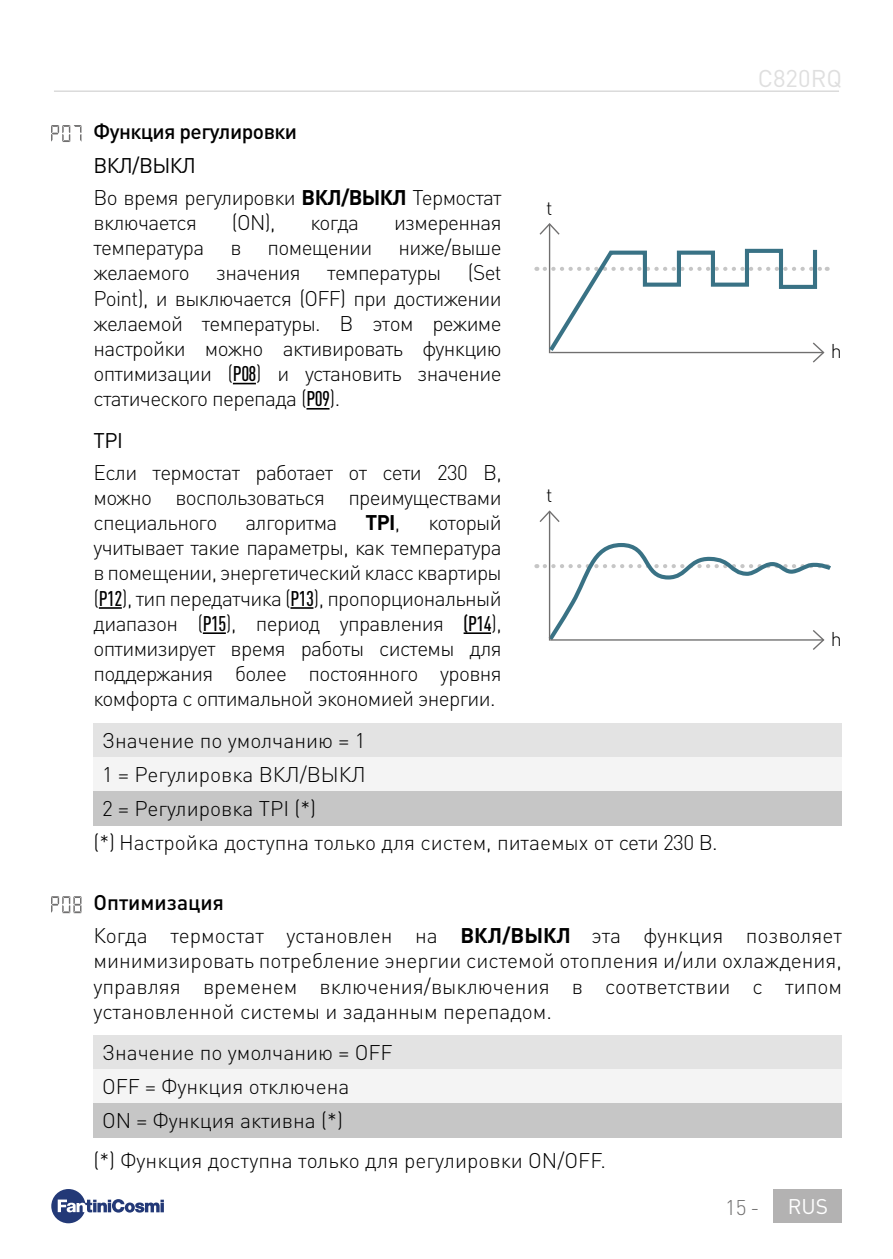
<style>
.page{position:relative;width:893px;height:1259px;background:#fff}
.page>*{position:absolute;margin:0;border:0;box-sizing:border-box;transform-origin:0 0}
.t1{font:24px "DIN Pro";color:#dfdfdf}
.t2{font:300 21px/25.2px "DIN Pro";letter-spacing:-.02em;color:#000;text-align:justify}
.t3{font:300 21px/33.9px "DIN Pro";color:#000}
.t4{font:500 21px "DIN Pro";letter-spacing:-.025em;color:#000}
.t5{font:700 21px "DIN Pro";color:#000}
.t6{font:300 21px "DIN Pro";color:#706f6f}
.t7{font:21px "DIN Pro";color:#fff}
.t8{font:21px "DIN Pro";color:#000}
.t9{font:300 19.8px "DIN Pro";color:#000}
.s1{font-weight:400}
.s2{font-weight:700}
.s3{font-weight:500;font-stretch:condensed}
.s4{font-weight:300}
.s5{font-weight:500}
</style>
<div class="page">
<hr style="left:54px;top:90px;width:785px;height:2px;background:#dadada">
<svg style="left:51px;top:1189px;width:113px;height:34px"></svg>
<div style="left:774px;top:1189px;width:68px;height:33px;background:#b3b2b2"></div>
<div style="left:94px;top:723px;width:748px;height:34px;background:#e3e3e3"></div>
<div style="left:94px;top:757px;width:748px;height:34px;background:#f4f4f4"></div>
<div style="left:94px;top:791px;width:748px;height:34px;background:#c6c6c6"></div>
<svg style="left:51px;top:125px;width:30px;height:17px"></svg>
<svg style="left:233px;top:383px;width:23px;height:1px"></svg>
<svg style="left:306px;top:408px;width:23px;height:1px"></svg>
<hr style="left:549px;top:224px;width:1px;height:129px;background:#706f6f">
<svg style="left:539px;top:223px;width:21px;height:13px"></svg>
<svg style="left:545px;top:246px;width:283px;height:117px"></svg>
<hr style="left:99px;top:607px;width:23px;height:2px;background:#000">
<hr style="left:290px;top:607px;width:23px;height:2px;background:#000">
<hr style="left:203px;top:632px;width:23px;height:2px;background:#000">
<hr style="left:464px;top:632px;width:27px;height:2px;background:#000">
<hr style="left:549px;top:511px;width:1px;height:129px;background:#706f6f">
<svg style="left:539px;top:510px;width:21px;height:13px"></svg>
<svg style="left:545px;top:541px;width:286px;height:109px"></svg>
<div style="left:94px;top:1035px;width:748px;height:35px;background:#e3e3e3"></div>
<div style="left:94px;top:1070px;width:748px;height:34px;background:#f4f4f4"></div>
<div style="left:94px;top:1104px;width:748px;height:34px;background:#c6c6c6"></div>
<svg style="left:51px;top:896px;width:30px;height:17px"></svg>
<p class="t4" style="left:94px;top:117px;width:205px">Функция регулировки</p>
<p class="t2" style="left:94px;top:148px;width:410px;line-height:31.5px"><span class="s1">ВКЛ/ВЫКЛ<br></span>Во время регулировки <span class="s2">ВКЛ/ВЫКЛ</span> Термостат</p>
<p class="t2" style="left:94px;top:208px;width:105px">включается</p>
<p class="t2" style="left:232px;top:208px;width:45px">(ON),</p>
<p class="t2" style="left:310px;top:208px;width:50px">когда</p>
<p class="t2" style="left:94px;top:208px;width:410px;text-indent:300px">измеренная температура в помещении ниже/выше желаемого</p>
<p class="t2" style="left:94px;top:258px;width:410px;text-indent:374px">(Set Point), и выключается (OFF) при достижении желаемой температуры. В этом режиме настройки можно активировать функцию оптимизации (<span class="s3">P08</span>) и установить значение статического перепада (<span class="s3">P09</span>).</p>
<p class="t2" style="left:216px;top:258px;width:86px">значения</p>
<p class="t2" style="left:327px;top:258px;width:115px">температуры</p>
<p class="t8" style="left:94px;top:426px;width:31px">TPI</p>
<p class="t2" style="left:94px;top:457px;width:410px">Если термостат работает от сети 230 В, можно воспользоваться преимуществами специального</p>
<p class="t2" style="left:245px;top:508px;width:94px">алгоритма</p>
<p class="t5" style="left:366px;top:505px;width:36px">TPI<span class="s4">,</span></p>
<p class="t2" style="left:94px;top:508px;width:410px;text-indent:335px">который учитывает такие параметры, как температура в помещении, энергетический класс квартиры (<span class="s3">P12</span>), тип передатчика (<span class="s3">P13</span>), пропорциональный диапазон (<span class="s3">P15</span>), период управления <span class="s3">(P14</span>), оптимизирует время работы системы для поддержания более постоянного уровня комфорта с оптимальной экономией энергии.</p>
<p class="t9" style="left:546px;top:192px;width:8px">t</p>
<p class="t9" style="left:546px;top:480px;width:8px">t</p>
<p class="t3" style="left:102px;top:721px;width:265px">Значение по умолчанию = 1</p>
<p class="t3" style="left:102px;top:755px;width:265px">1 = Регулировка ВКЛ/ВЫКЛ</p>
<p class="t3" style="left:102px;top:789px;width:216px">2 = Регулировка TPI (*)</p>
<p class="t3" style="left:94px;top:823px;width:626px">(*) Настройка доступна только для систем, питаемых от сети 230 В.</p>
<p class="t1" style="left:758px;top:62px;width:86px">C820RQ</p>
<p class="t9" style="left:831px;top:336px;width:13px">h</p>
<p class="t9" style="left:831px;top:623px;width:13px">h</p>
<p class="t3" style="left:94px;top:884px;width:750px;line-height:33px"><span class="s5">Оптимизация<br></span>Когда термостат установлен на <span class="s2">ВКЛ/ВЫКЛ</span> эта функция позволяет</p>
<p class="t2" style="left:94px;top:946px;width:750px">минимизировать потребление энергии системой отопления и/или охлаждения, управляя временем включения/выключения в соответствии с типом установленной системы и заданным перепадом.</p>
<p class="t3" style="left:102px;top:1034px;width:292px">Значение по умолчанию = OFF<br>OFF = Функция отключена<br>ON = Функция активна (*)</p>
<p class="t3" style="left:94px;top:1141px;width:514px">(*) Функция доступна только для регулировки ON/OFF.</p>
<p class="t6" style="left:725px;top:1190px;width:36px">15-</p>
<p class="t7" style="left:788px;top:1192px;width:42px">RUS</p>
</div>
